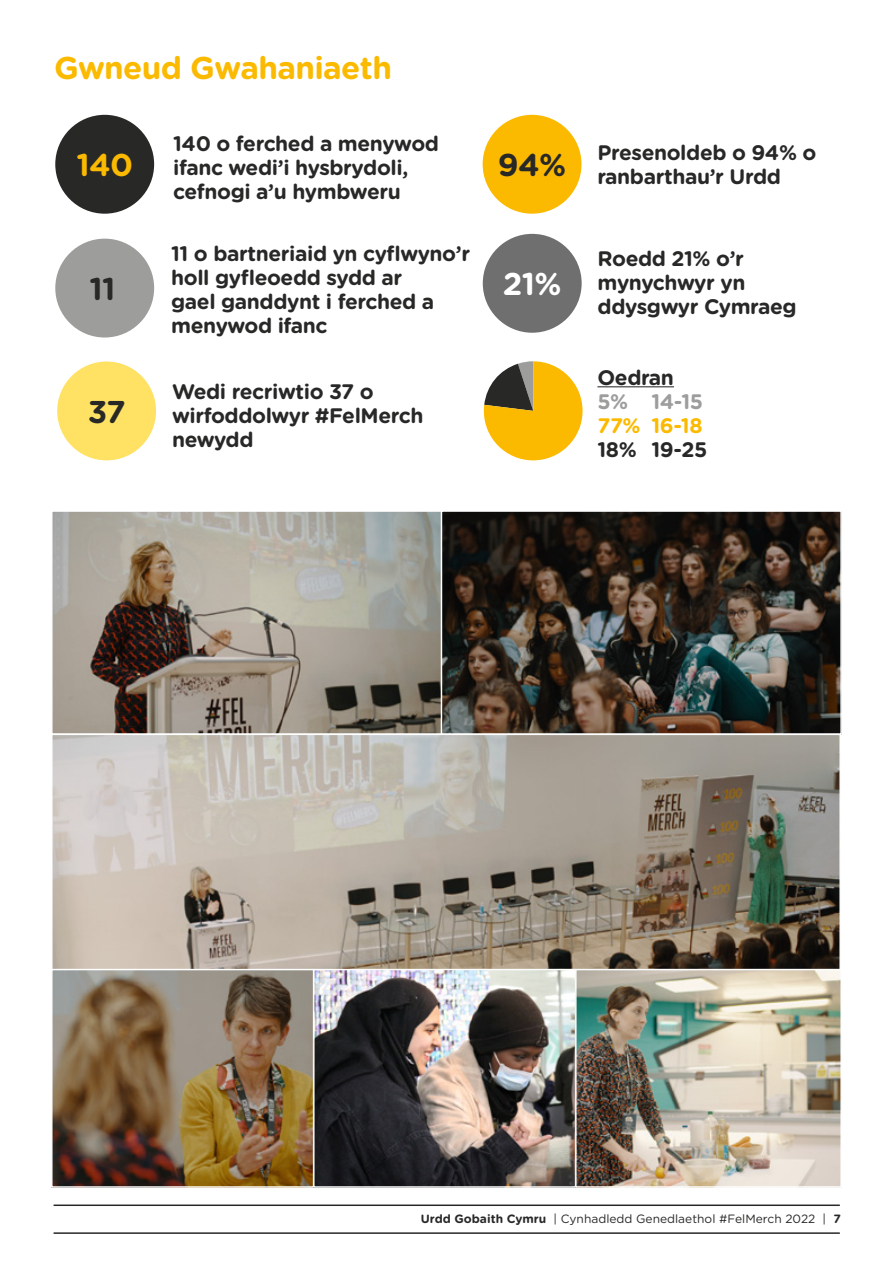
<style>
.page{position:relative;width:893px;height:1263px;background:#fff}
.page>*{position:absolute;margin:0;border:0;box-sizing:border-box;transform-origin:0 0}
.t1{font:700 31.5px "Gotham Rounded";letter-spacing:-.02em;color:#fbba00}
.t2{font:700 31.5px "Gotham Rounded";color:#282827}
.t3{font:700 31.5px "Gotham Rounded";color:#fff}
.t4{font:700 21px/24px "Gotham Rounded";letter-spacing:-.02em;color:#282827}
.t5{font:700 21px "Gotham Rounded";color:#fbba00}
.t6{font:700 21px "Gotham Rounded";color:#9d9d9c}
.t7{font:12px "Gotham Rounded";color:#282827}
.s1{font-weight:700}
</style>
<div class="page">
<div style="left:55px;top:115px;width:99px;height:99px;background:#282827;border-radius:50%"></div>
<div style="left:483px;top:115px;width:98px;height:99px;background:#fbba00;border-radius:50%"></div>
<svg style="left:484px;top:361px;width:99px;height:99px"></svg>
<hr style="left:597px;top:386px;width:77px;height:1px;background:#282827">
<div style="left:55px;top:239px;width:99px;height:98px;background:#9d9d9c;border-radius:50%"></div>
<div style="left:57px;top:361px;width:99px;height:99px;background:#ffe163;border-radius:50%"></div>
<img style="left:54px;top:513px;width:387px;height:219px">
<div style="left:51px;top:510px;width:401px;height:225px;border:2px solid #fff"></div>
<img style="left:444px;top:513px;width:395px;height:219px">
<div style="left:441px;top:510px;width:401px;height:225px;border:2px solid #fff"></div>
<img style="left:54px;top:736px;width:784px;height:233px">
<img style="left:54px;top:972px;width:785px;height:213px">
<div style="left:51px;top:969px;width:263px;height:219px;border:2px solid #fff"></div>
<div style="left:313px;top:969px;width:263px;height:219px;border:2px solid #fff"></div>
<div style="left:575px;top:969px;width:267px;height:219px;border:2px solid #fff"></div>
<div style="left:483px;top:234px;width:99px;height:99px;background:#706f6f;border-radius:50%"></div>
<hr style="left:54px;top:1232px;width:786px;height:2px;background:#282827">
<hr style="left:54px;top:1204px;width:786px;height:2px;background:#282827">
<h1 class="t1" style="left:54px;top:45px;width:339px">Gwneud Gwahaniaeth</h1>
<p class="t4" style="left:173px;top:130px;width:267px">140 o ferched a menywod ifanc wedi’i hysbrydoli, cefnogi a’u hymbweru</p>
<h1 class="t1" style="left:76px;top:142px;width:58px">140</h1>
<h1 class="t2" style="left:498px;top:142px;width:70px">94%</h1>
<p class="t4" style="left:597px;top:140px;width:221px">Presenoldeb o 94% o ranbarthau’r Urdd</p>
<h1 class="t2" style="left:90px;top:266px;width:27px">11</h1>
<h1 class="t2" style="left:88px;top:389px;width:39px">37</h1>
<p class="t4" style="left:171px;top:240px;width:301px">11 o bartneriaid yn cyflwyno’r holl gyfleoedd sydd ar<br>gael ganddynt i ferched a menywod ifanc</p>
<p class="t4" style="left:172px;top:378px;width:253px">Wedi recriwtio 37 o wirfoddolwyr #FelMerch newydd</p>
<h1 class="t3" style="left:503px;top:261px;width:60px">21%</h1>
<p class="t4" style="left:598px;top:245px;width:201px">Roedd 21% o’r mynychwyr yn ddysgwyr Cymraeg</p>
<p class="t4" style="left:597px;top:364px;width:78px">Oedran</p>
<p class="t6" style="left:597px;top:386px;width:107px">5% 14-15</p>
<p class="t5" style="left:597px;top:410px;width:107px">77% 16-18</p>
<p class="t4" style="left:597px;top:436px;width:111px">18% 19-25</p>
<p class="t7" style="left:421px;top:1210px;width:422px"><span class="s1">Urdd Gobaith Cymru</span> | Cynhadledd Genedlaethol #FelMerch 2022 | <span class="s1">7</span></p>
</div>
